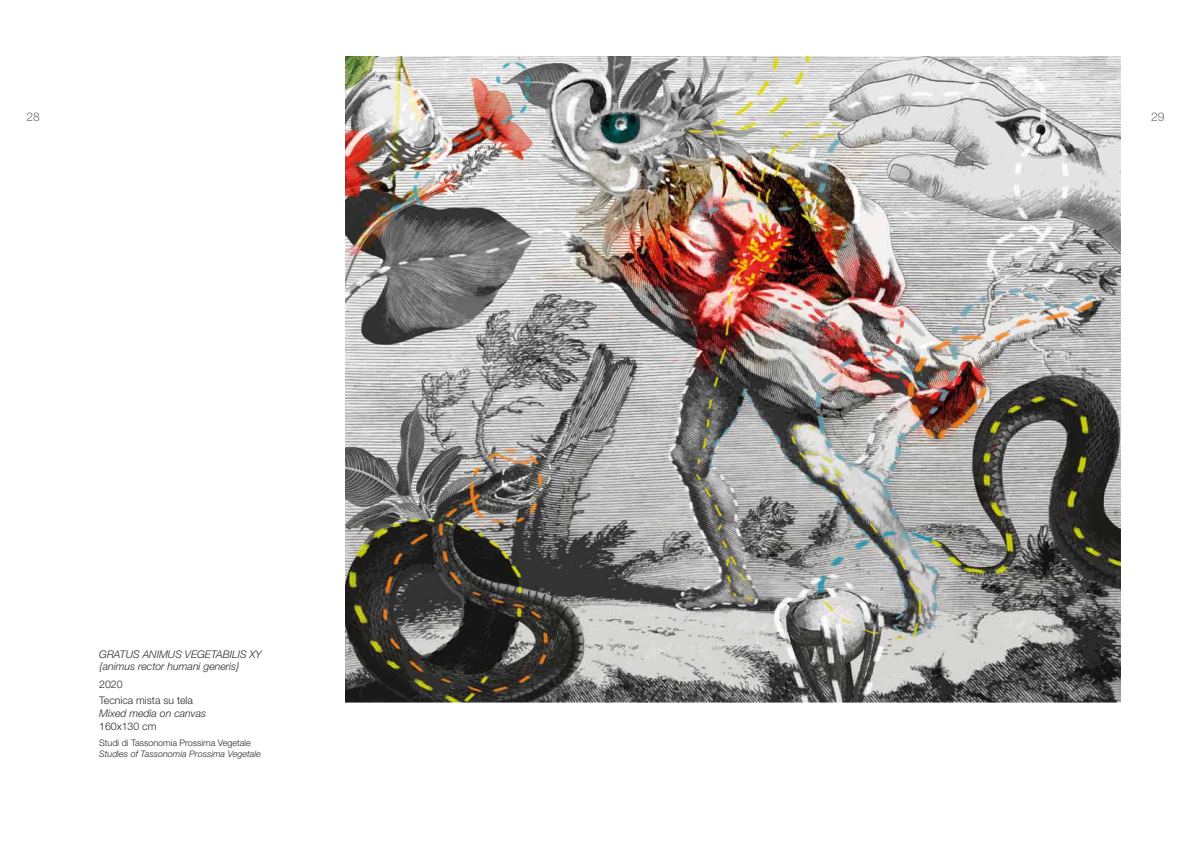
<style>
.page{position:relative;width:1191px;height:842px;background:#fff}
.page>*{position:absolute;margin:0;border:0;box-sizing:border-box;transform-origin:0 0}
.t1{font:300 12px "Helvetica Neue";color:#706f6f}
.t2{font:italic 300 10.5px/12px "Helvetica Neue";color:#282827}
.t3{font:300 10.5px/15.8px "Helvetica Neue";color:#282827}
.t4{font:italic 300 9px "Helvetica Neue";color:#282827}
.t5{font:300 9px "Helvetica Neue";color:#282827}
</style>
<div class="page">
<img style="left:346px;top:57px;width:774px;height:646px">
<p class="t1" style="left:26px;top:110px;width:15px">28</p>
<p class="t1" style="left:1151px;top:110px;width:15px">29</p>
<p class="t2" style="left:99px;top:648px;width:164px">GRATUS ANIMUS VEGETABILIS XY {animus rector humani generis}</p>
<p class="t3" style="left:99px;top:676px;width:95px">2020<br>Tecnica mista su tela</p>
<p class="t2" style="left:99px;top:707px;width:108px">Mixed media on canvas</p>
<p class="t3" style="left:99px;top:718px;width:59px">160x130 cm</p>
<p class="t5" style="left:99px;top:738px;width:153px">Studi di Tassonomia Prossima Vegetale</p>
<p class="t4" style="left:99px;top:748px;width:163px">Studies of Tassonomia Prossima Vegetale</p>
</div>
